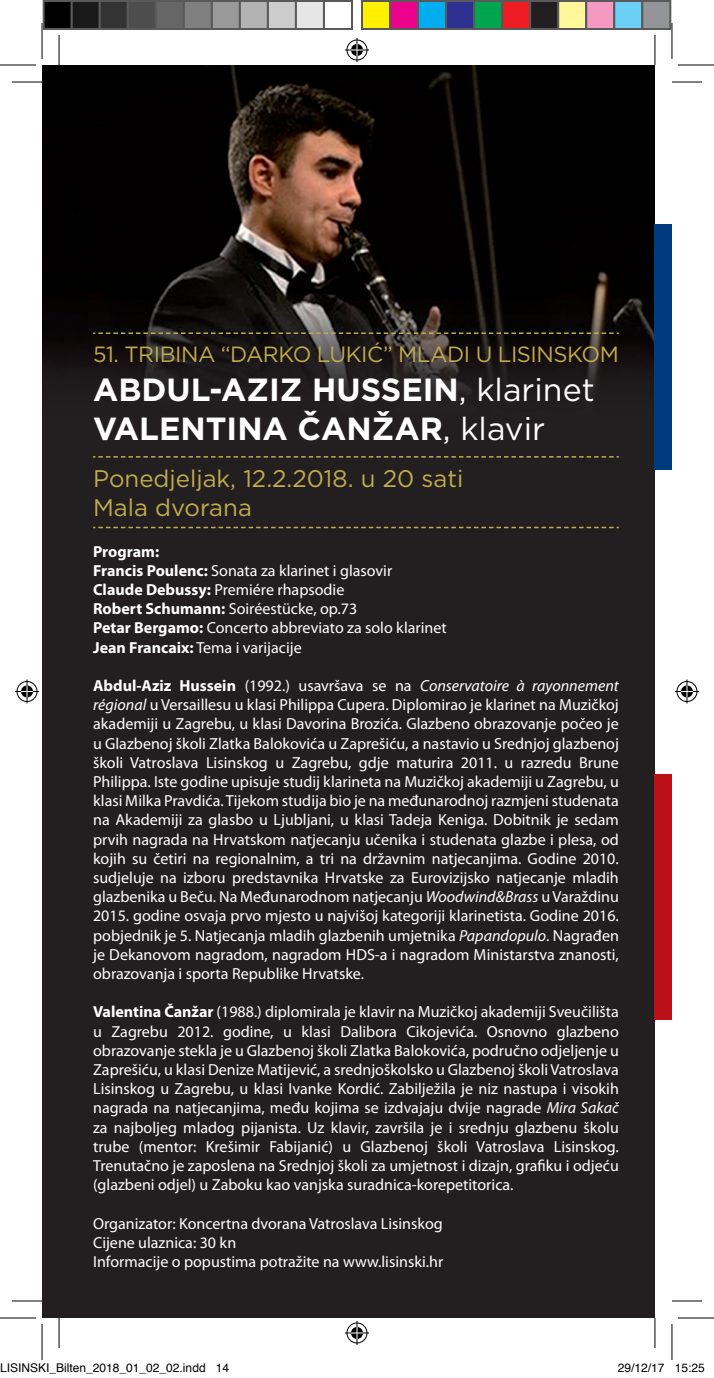
<style>
.page{position:relative;width:714px;height:1378px;background:#fff}
.page>*{position:absolute;margin:0;border:0;box-sizing:border-box;transform-origin:0 0}
.t1{font:700 32px/38.4px "Gotham";color:#fff}
.t2{font:24px/28.8px "Gotham";color:#c0ac4e}
.t3{font:22px "Gotham";letter-spacing:-.02em;color:#c0ac4e}
.t4{font:16px/19.2px "Myriad Pro";color:#fff}
.t5{font:12px "Helvetica";color:#000}
.s1{font-weight:400}
.s2{font-weight:700}
.s3{font-style:italic}
</style>
<div class="page">
<img style="left:42px;top:65px;width:612px;height:388px">
<div style="left:42px;top:453px;width:612px;height:865px;background:#231f20"></div>
<svg style="left:93px;top:332px;width:525px;height:2px"></svg>
<svg style="left:93px;top:456px;width:525px;height:2px"></svg>
<svg style="left:93px;top:527px;width:525px;height:1px"></svg>
<div style="left:654px;top:774px;width:17px;height:246px;background:#bb1018"></div>
<div style="left:654px;top:224px;width:17px;height:246px;background:#013b7f"></div>
<hr style="left:12px;top:82px;width:30px;height:1px;background:#000">
<hr style="left:671px;top:82px;width:30px;height:1px;background:#000">
<hr style="left:12px;top:1301px;width:30px;height:1px;background:#000">
<hr style="left:671px;top:1301px;width:30px;height:1px;background:#000">
<hr style="left:59px;top:35px;width:1px;height:30px;background:#000">
<hr style="left:59px;top:1318px;width:1px;height:30px;background:#000">
<hr style="left:654px;top:35px;width:1px;height:30px;background:#000">
<hr style="left:654px;top:1318px;width:1px;height:30px;background:#000">
<hr style="left:0;top:65px;width:36px;height:1px;background:#000">
<hr style="left:677px;top:65px;width:36px;height:1px;background:#000">
<hr style="left:0;top:1318px;width:36px;height:1px;background:#000">
<hr style="left:677px;top:1318px;width:36px;height:1px;background:#000">
<hr style="left:42px;top:23px;width:1px;height:36px;background:#000">
<hr style="left:42px;top:1324px;width:1px;height:36px;background:#000">
<hr style="left:671px;top:23px;width:1px;height:36px;background:#000">
<hr style="left:671px;top:1324px;width:1px;height:36px;background:#000">
<svg style="left:345px;top:38px;width:24px;height:24px"></svg>
<svg style="left:345px;top:1321px;width:24px;height:24px"></svg>
<svg style="left:15px;top:679px;width:24px;height:24px"></svg>
<svg style="left:674px;top:679px;width:24px;height:24px"></svg>
<div style="left:44px;top:1px;width:28px;height:28px;background:#000"></div>
<div style="left:43px;top:0;width:30px;height:30px;border:2px solid #595959"></div>
<div style="left:72px;top:1px;width:28px;height:28px;background:#1a1a1a"></div>
<div style="left:71px;top:0;width:30px;height:30px;border:2px solid #595959"></div>
<div style="left:100px;top:1px;width:28px;height:28px;background:#333"></div>
<div style="left:99px;top:0;width:30px;height:30px;border:2px solid #595959"></div>
<div style="left:128px;top:1px;width:28px;height:28px;background:#4d4d4d"></div>
<div style="left:127px;top:0;width:30px;height:30px;border:2px solid #595959"></div>
<div style="left:156px;top:1px;width:28px;height:28px;background:#666"></div>
<div style="left:155px;top:0;width:30px;height:30px;border:2px solid #595959"></div>
<div style="left:184px;top:1px;width:28px;height:28px;background:#808080"></div>
<div style="left:183px;top:0;width:30px;height:30px;border:2px solid #595959"></div>
<div style="left:212px;top:1px;width:28px;height:28px;background:#999"></div>
<div style="left:211px;top:0;width:30px;height:30px;border:2px solid #595959"></div>
<div style="left:240px;top:1px;width:28px;height:28px;background:#b3b3b3"></div>
<div style="left:239px;top:0;width:30px;height:30px;border:2px solid #595959"></div>
<div style="left:268px;top:1px;width:28px;height:28px;background:#ccc"></div>
<div style="left:267px;top:0;width:30px;height:30px;border:2px solid #595959"></div>
<div style="left:296px;top:1px;width:28px;height:28px;background:#e6e6e6"></div>
<div style="left:295px;top:0;width:30px;height:30px;border:2px solid #595959"></div>
<div style="left:323px;top:0;width:30px;height:30px;border:2px solid #595959"></div>
<div style="left:362px;top:1px;width:28px;height:28px;background:#fff101"></div>
<div style="left:361px;top:0;width:30px;height:30px;border:2px solid #595959"></div>
<div style="left:390px;top:1px;width:28px;height:28px;background:#ed028c"></div>
<div style="left:389px;top:0;width:30px;height:30px;border:2px solid #595959"></div>
<div style="left:418px;top:1px;width:28px;height:28px;background:#00aeef"></div>
<div style="left:417px;top:0;width:30px;height:30px;border:2px solid #595959"></div>
<div style="left:446px;top:1px;width:28px;height:28px;background:#2e3092"></div>
<div style="left:445px;top:0;width:30px;height:30px;border:2px solid #595959"></div>
<div style="left:474px;top:1px;width:28px;height:28px;background:#00a54f"></div>
<div style="left:473px;top:0;width:30px;height:30px;border:2px solid #595959"></div>
<div style="left:502px;top:1px;width:28px;height:28px;background:#ee1d23"></div>
<div style="left:501px;top:0;width:30px;height:30px;border:2px solid #595959"></div>
<div style="left:530px;top:1px;width:28px;height:28px;background:#231f20"></div>
<div style="left:529px;top:0;width:30px;height:30px;border:2px solid #595959"></div>
<div style="left:558px;top:1px;width:28px;height:28px;background:#fff79a"></div>
<div style="left:557px;top:0;width:30px;height:30px;border:2px solid #595959"></div>
<div style="left:586px;top:1px;width:28px;height:28px;background:#f499c2"></div>
<div style="left:585px;top:0;width:30px;height:30px;border:2px solid #595959"></div>
<div style="left:614px;top:1px;width:28px;height:28px;background:#6bcff6"></div>
<div style="left:613px;top:0;width:30px;height:30px;border:2px solid #595959"></div>
<div style="left:642px;top:1px;width:28px;height:28px;background:#939598"></div>
<div style="left:641px;top:0;width:30px;height:30px;border:2px solid #595959"></div>
<h3 class="t3" style="left:93px;top:340px;width:527px">51. TRIBINA “DARKO LUKIĆ” MLADI U LISINSKOM</h3>
<h1 class="t1" style="left:93px;top:371px;width:503px">ABDUL-AZIZ HUSSEIN<span class="s1">, klarinet<br></span>VALENTINA ČANŽAR<span class="s1">, klavir</span></h1>
<h2 class="t2" style="left:93px;top:464px;width:371px">Ponedjeljak, 12.2.2018. u 20 sati<br>Mala dvorana</h2>
<p class="t4" style="left:93px;top:541px;width:355px"><span class="s2">Program:<br>Francis Poulenc:</span> Sonata za klarinet i glasovir<br><span class="s2">Claude Debussy:</span> Premiére rhapsodie<br><span class="s2">Robert Schumann:</span> Soiréestücke, op.73<br><span class="s2">Petar Bergamo:</span> Concerto abbreviato za solo klarinet <span class="s2">Jean Francaix:</span> Tema i varijacije</p>
<p class="t4" style="left:93px;top:676px;width:527px;text-align:justify"><span class="s2">Abdul-Aziz Hussein</span> (1992.) usavršava se na <span class="s3">Conservatoire à rayonnement régional</span> u Versaillesu u klasi Philippa Cupera. Diplomirao je klarinet na Muzičkoj akademiji u Zagrebu, u klasi Davorina Brozića. Glazbeno obrazovanje počeo je u Glazbenoj školi Zlatka Balokovića u Zaprešiću, a nastavio u Srednjoj glazbenoj školi Vatroslava Lisinskog u Zagrebu, gdje maturira 2011. u razredu Brune Philippa. Iste godine upisuje studij klarineta na Muzičkoj akademiji u Zagrebu, u klasi Milka Pravdića. Tijekom studija bio je na međunarodnoj razmjeni studenata na Akademiji za glasbo u Ljubljani, u klasi Tadeja Keniga. Dobitnik je sedam prvih nagrada na Hrvatskom natjecanju učenika i studenata glazbe i plesa, od kojih su četiri na regionalnim, a tri na državnim natjecanjima. Godine 2010. sudjeluje na izboru predstavnika Hrvatske za Eurovizijsko natjecanje mladih glazbenika u Beču. Na Međunarodnom natjecanju <span class="s3">Woodwind&amp;Brass</span> u Varaždinu 2015. godine osvaja prvo mjesto u najvišoj kategoriji klarinetista. Godine 2016. pobjednik je 5. Natjecanja mladih glazbenih umjetnika <span class="s3">Papandopulo</span>. Nagrađen je Dekanovom nagradom, nagradom HDS-a i nagradom Ministarstva znanosti, obrazovanja i sporta Republike Hrvatske.</p>
<p class="t4" style="left:93px;top:1002px;width:527px;text-align:justify"><span class="s2">Valentina Čanžar</span> (1988.) diplomirala je klavir na Muzičkoj akademiji Sveučilišta u Zagrebu 2012. godine, u klasi Dalibora Cikojevića. Osnovno glazbeno obrazovanje stekla je u Glazbenoj školi Zlatka Balokovića, područno odjeljenje u Zaprešiću, u klasi Denize Matijević, a srednjoškolsko u Glazbenoj školi Vatroslava Lisinskog u Zagrebu, u klasi Ivanke Kordić. Zabilježila je niz nastupa i visokih nagrada na natjecanjima, među kojima se izdvajaju dvije nagrade <span class="s3">Mira Sakač </span>za najboljeg mladog pijanista. Uz klavir, završila je i srednju glazbenu školu trube (mentor: Krešimir Fabijanić) u Glazbenoj školi Vatroslava Lisinskog.<br>Trenutačno je zaposlena na Srednjoj školi za umjetnost i dizajn, grafiku i odjeću (glazbeni odjel) u Zaboku kao vanjska suradnica-korepetitorica.</p>
<p class="t4" style="left:93px;top:1213px;width:351px">Organizator: Koncertna dvorana Vatroslava Lisinskog<br>Cijene ulaznica: 30 kn<br>Informacije o popustima potražite na www.lisinski.hr</p>
<p class="t5" style="left:0;top:1358px;width:230px">LISINSKI_Bilten_2018_01_02_02.indd 14</p>
<p class="t5" style="left:617px;top:1358px;width:88px">29/12/17 15:25</p>
</div>
